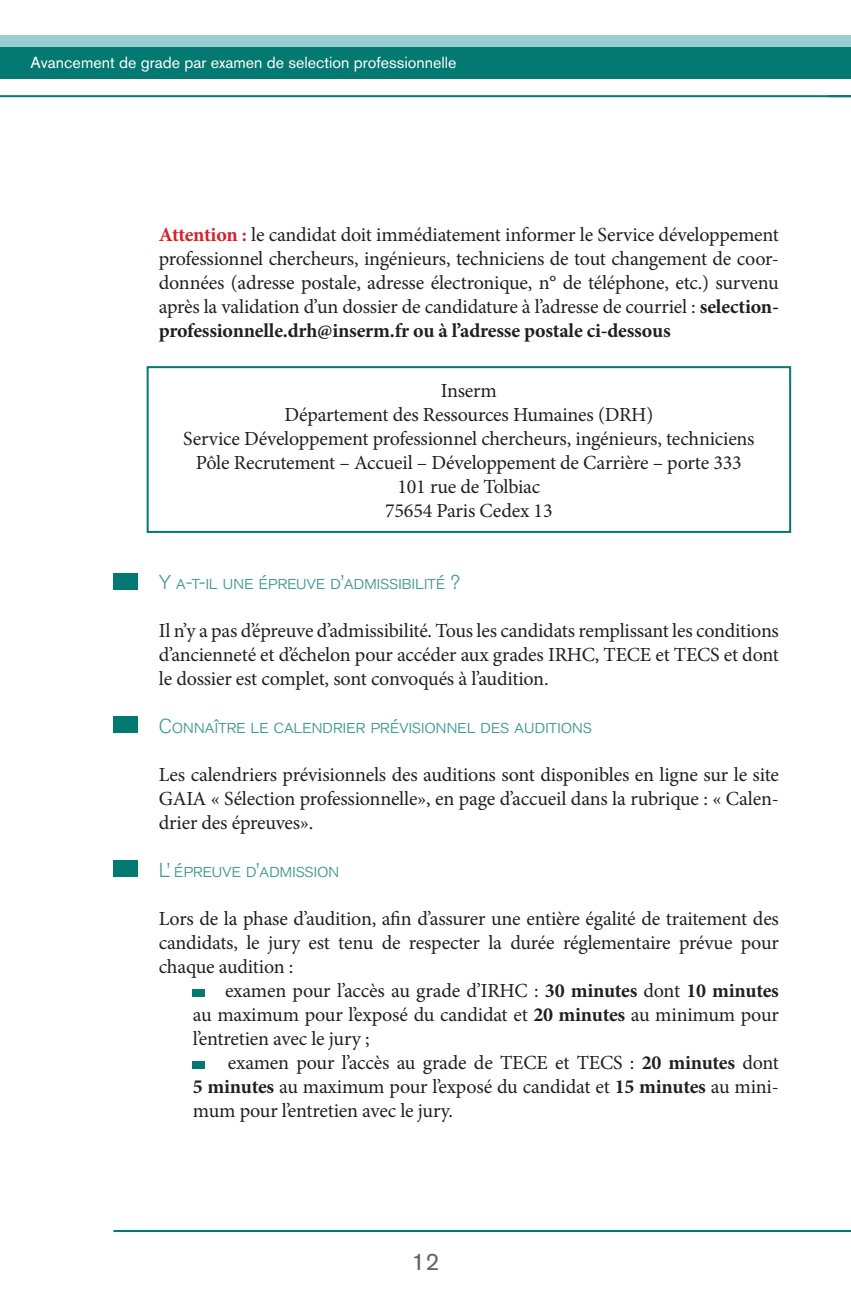
<style>
.page{position:relative;width:851px;height:1304px;background:#fff}
.page>*{position:absolute;margin:0;border:0;box-sizing:border-box;transform-origin:0 0}
.t1{font:24px "Akzidenz Grotesk BQ";color:#636366}
.t2{font:20px/24px "Minion Pro";letter-spacing:-.01em;color:#231f20;text-align:justify}
.t3{font:20px "Akzidenz Grotesk BQ Light SC";letter-spacing:-.02em;color:#439b94}
.t4{font:16px "Akzidenz Grotesk BQ";color:#fff}
.s1{font-weight:700;color:#d1232a}
.s2{font-weight:700}
</style>
<div class="page">
<hr style="left:0;top:95px;width:850px;height:2px;background:#047971">
<div style="left:0;top:35px;width:850px;height:33px;background:#97ced1"></div>
<div style="left:0;top:47px;width:850px;height:32px;background:#047971"></div>
<div style="left:193px;top:989px;width:12px;height:8px;background:#047971"></div>
<div style="left:193px;top:1061px;width:12px;height:8px;background:#047971"></div>
<div style="left:147px;top:366px;width:644px;height:167px;border:2px solid #047971"></div>
<div style="left:113px;top:574px;width:25px;height:16px;background:#047971"></div>
<div style="left:113px;top:717px;width:25px;height:16px;background:#047971"></div>
<div style="left:113px;top:860px;width:25px;height:16px;background:#047971"></div>
<hr style="left:113px;top:1230px;width:737px;height:2px;background:#047971">
<p class="t4" style="left:31px;top:53px;width:427px">Avancement de grade par examen de selection professionnelle</p>
<p class="t2" style="left:159px;top:223px;width:621px"><span class="s1">Attention :</span> le candidat doit immédiatement informer le Service développement professionnel chercheurs, ingénieurs, techniciens de tout changement de coor&shy;données (adresse postale, adresse électronique, n° de téléphone, etc.) survenu après la validation d’un dossier de candidature à l’adresse de courriel : <span class="s2">selection&shy;professionnelle.drh@inserm.fr ou à l’adresse postale ci-dessous</span></p>
<p class="t2" style="left:440px;top:378px;width:58px">Inserm</p>
<p class="t2" style="left:284px;top:402px;width:370px">Département des Ressources Humaines (DRH)</p>
<p class="t2" style="left:183px;top:426px;width:572px">Service Développement professionnel chercheurs, ingénieurs, techniciens</p>
<p class="t2" style="left:196px;top:450px;width:547px">Pôle Recrutement – Accueil – Développement de Carrière – porte 333</p>
<p class="t2" style="left:397px;top:474px;width:144px">101 rue de Tolbiac</p>
<p class="t2" style="left:385px;top:498px;width:169px">75654 Paris Cedex 13</p>
<p class="t3" style="left:159px;top:571px;width:302px">Y a-t-il une épreuve d’admissibilité ?</p>
<p class="t2" style="left:159px;top:618px;width:621px">Il n’y a pas d’épreuve d’admissibilité. Tous les candidats remplissant les conditions d’ancienneté et d’échelon pour accéder aux grades IRHC, TECE et TECS et dont le dossier est complet, sont convoqués à l’audition.</p>
<p class="t3" style="left:159px;top:715px;width:434px">Connaître le calendrier prévisionnel des auditions</p>
<p class="t2" style="left:159px;top:762px;width:621px">Les calendriers prévisionnels des auditions sont disponibles en ligne sur le site GAIA « Sélection professionnelle», en page d’accueil dans la rubrique : « Calen&shy;drier des épreuves».</p>
<p class="t3" style="left:159px;top:859px;width:182px">L’ épreuve d’admission</p>
<p class="t2" style="left:159px;top:906px;width:621px">Lors de la phase d’audition, afin d’assurer une entière égalité de traitement des candidats, le jury est tenu de respecter la durée réglementaire prévue pour chaque audition :</p>
<p class="t2" style="left:193px;top:978px;width:587px;text-indent:32px">examen pour l’accès au grade d’IRHC : <span class="s2">30 minutes</span> dont <span class="s2">10 minutes </span>au maximum pour l’exposé du candidat et <span class="s2">20 minutes</span> au minimum pour l’entretien avec le jury ;</p>
<p class="t2" style="left:193px;top:1050px;width:587px;text-indent:35px">examen pour l’accès au grade de TECE et TECS : <span class="s2">20 minutes</span> dont <span class="s2">5 minutes</span> au maximum pour l’exposé du candidat et <span class="s2">15 minutes</span> au mini&shy;mum pour l’entretien avec le jury.</p>
<p class="t1" style="left:411px;top:1247px;width:29px">12</p>
</div>
